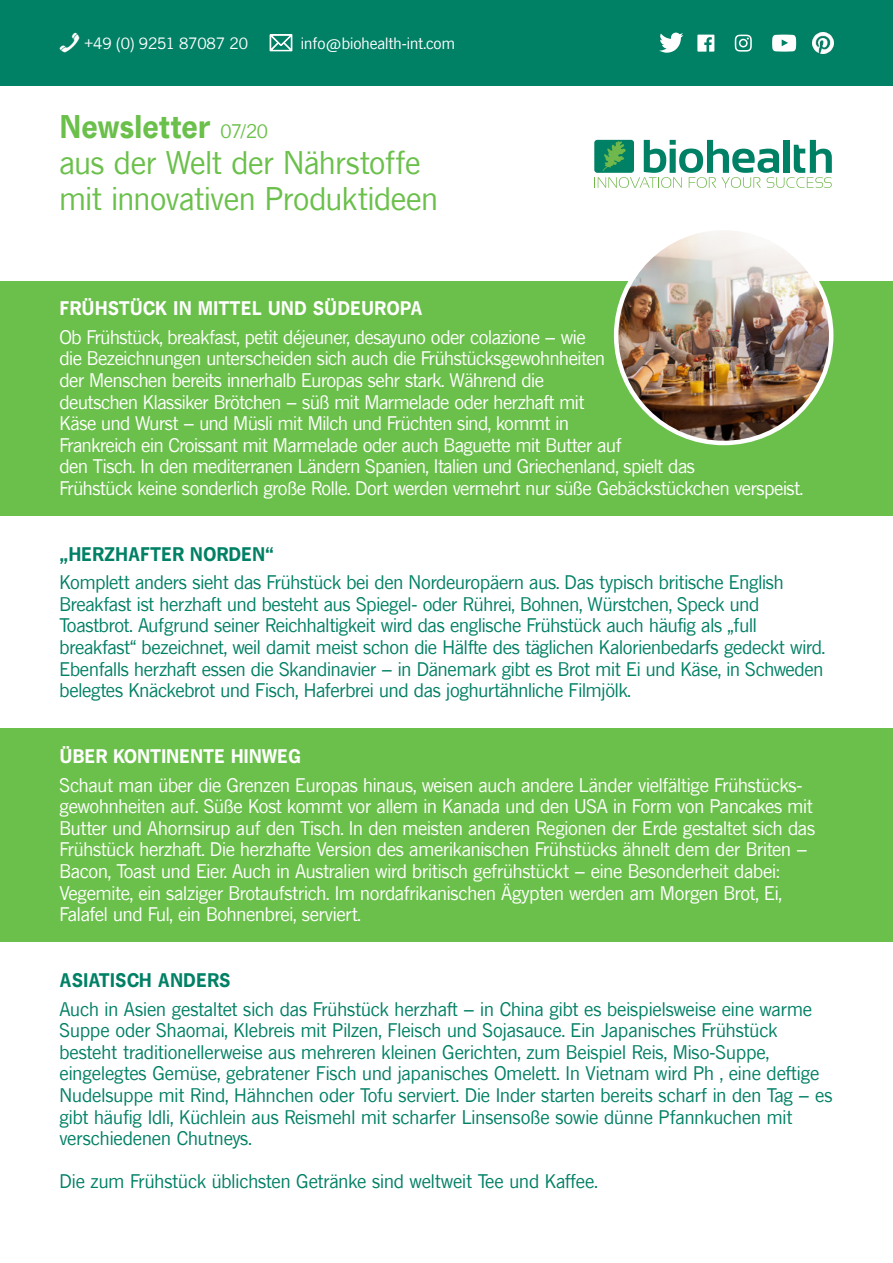
<style>
.page{position:relative;width:893px;height:1263px;background:#fff}
.page>*{position:absolute;margin:0;border:0;box-sizing:border-box;transform-origin:0 0}
.t1{font:30px "News Gothic SB";letter-spacing:-.005em;color:#6ac04a}
.t2{font:700 30px "News Gothic SB";letter-spacing:-.005em;color:#6ac04a}
.t3{font:18px/21.6px "News Gothic SB";color:#008065}
.t4{font:18px/21.6px "News Gothic SB";letter-spacing:-.02em;color:#fff}
.t5{font:700 18px "News Gothic SB";color:#fff}
.t6{font:700 18px "News Gothic SB";letter-spacing:-.005em;color:#008065}
.t7{font:15px "News Gothic SB";color:#fff}
.s1{font-weight:400;font-size:18px}
</style>
<div class="page">
<div style="left:0;top:728px;width:893px;height:214px;background:#6ac04a"></div>
<div style="left:0;top:0;width:893px;height:85px;background:#008065"></div>
<div style="left:0;top:281px;width:893px;height:235px;background:#6ac04a"></div>
<img style="left:616px;top:231px;width:215px;height:212px">
<svg style="left:594px;top:140px;width:238px;height:48px"></svg>
<img style="left:812px;top:32px;width:21px;height:21px">
<svg style="left:772px;top:35px;width:24px;height:17px"></svg>
<svg style="left:735px;top:35px;width:17px;height:17px"></svg>
<svg style="left:697px;top:35px;width:17px;height:17px"></svg>
<svg style="left:659px;top:33px;width:24px;height:20px"></svg>
<p class="t7" style="left:84px;top:33px;width:166px">+49 (0) 9251 87087 20</p>
<p class="t7" style="left:301px;top:33px;width:155px">info@biohealth-int.com</p>
<p class="t2" style="left:60px;top:107px;width:210px">Newsletter <span class="s1">07/20</span></p>
<p class="t1" style="left:60px;top:143px;width:362px">aus der Welt der Nährstoffe</p>
<p class="t1" style="left:60px;top:179px;width:380px">mit innovativen Produktideen</p>
<p class="t5" style="left:60px;top:296px;width:365px">FRÜHSTÜCK IN MITTEL UND SÜDEUROPA</p>
<p class="t4" style="left:60px;top:326px;width:547px">Ob Frühstück, breakfast, petit déjeuner, desayuno oder colazione – wie die Bezeichnungen unterscheiden sich auch die Frühstücksgewohnheiten der Menschen bereits innerhalb Europas sehr stark. Während die</p>
<p class="t4" style="left:60px;top:390px;width:526px">deutschen Klassiker Brötchen – süß mit Marmelade oder herzhaft mit<br>Käse und Wurst – und Müsli mit Milch und Früchten sind, kommt in</p>
<p class="t4" style="left:60px;top:434px;width:745px">Frankreich ein Croissant mit Marmelade oder auch Baguette mit Butter auf<br>den Tisch. In den mediterranen Ländern Spanien, Italien und Griechenland, spielt das<br>Frühstück keine sonderlich große Rolle. Dort werden vermehrt nur süße Gebäckstückchen verspeist.</p>
<p class="t6" style="left:60px;top:542px;width:216px">„HERZHAFTER NORDEN“</p>
<p class="t3" style="left:60px;top:571px;width:726px">Komplett anders sieht das Frühstück bei den Nordeuropäern aus. Das typisch britische English<br>Breakfast ist herzhaft und besteht aus Spiegel- oder Rührei, Bohnen, Würstchen, Speck und</p>
<p class="t3" style="left:60px;top:614px;width:699px">Toastbrot. Aufgrund seiner Reichhaltigkeit wird das englische Frühstück auch häufig als „full</p>
<p class="t3" style="left:60px;top:636px;width:767px;text-align:justify">breakfast“ bezeichnet, weil damit meist schon die Hälfte des täglichen Kalorienbedarfs gedeckt wird.<br>Ebenfalls herzhaft essen die Skandinavier – in Dänemark gibt es Brot mit Ei und Käse, in Schweden belegtes Knäckebrot und Fisch, Haferbrei und das joghurtähnliche Filmjölk.</p>
<p class="t5" style="left:60px;top:744px;width:243px">ÜBER KONTINENTE HINWEG</p>
<p class="t4" style="left:60px;top:773px;width:757px">Schaut man über die Grenzen Europas hinaus, weisen auch andere Länder vielfältige Frühstücks&shy;gewohnheiten auf. Süße Kost kommt vor allem in Kanada und den USA in Form von Pancakes mit Butter und Ahornsirup auf den Tisch. In den meisten anderen Regionen der Erde gestaltet sich das Frühstück herzhaft. Die herzhafte Version des amerikanischen Frühstücks ähnelt dem der Briten – Bacon, Toast und Eier. Auch in Australien wird britisch gefrühstückt – eine Besonderheit dabei:</p>
<p class="t4" style="left:60px;top:881px;width:724px">Vegemite, ein salziger Brotaufstrich. Im nordafrikanischen Ägypten werden am Morgen Brot, Ei,</p>
<p class="t4" style="left:60px;top:903px;width:303px">Falafel und Ful, ein Bohnenbrei, serviert.</p>
<p class="t6" style="left:60px;top:968px;width:173px">ASIATISCH ANDERS</p>
<p class="t3" style="left:60px;top:997px;width:754px">Auch in Asien gestaltet sich das Frühstück herzhaft – in China gibt es beispielsweise eine warme<br>Suppe oder Shaomai, Klebreis mit Pilzen, Fleisch und Sojasauce. Ein Japanisches Frühstück</p>
<p class="t3" style="left:60px;top:1040px;width:711px">besteht traditionellerweise aus mehreren kleinen Gerichten, zum Beispiel Reis, Miso-Suppe,</p>
<p class="t3" style="left:60px;top:1062px;width:775px">eingelegtes Gemüse, gebratener Fisch und japanisches Omelett. In Vietnam wird Phở, eine deftige<br>Nudelsuppe mit Rind, Hähnchen oder Tofu serviert. Die Inder starten bereits scharf in den Tag – es gibt häufig Idli, Küchlein aus Reismehl mit scharfer Linsensoße sowie dünne Pfannkuchen mit</p>
<p class="t3" style="left:60px;top:1127px;width:194px">verschiedenen Chutneys.</p>
<p class="t3" style="left:60px;top:1170px;width:540px">Die zum Frühstück üblichsten Getränke sind weltweit Tee und Kaffee.</p>
</div>
